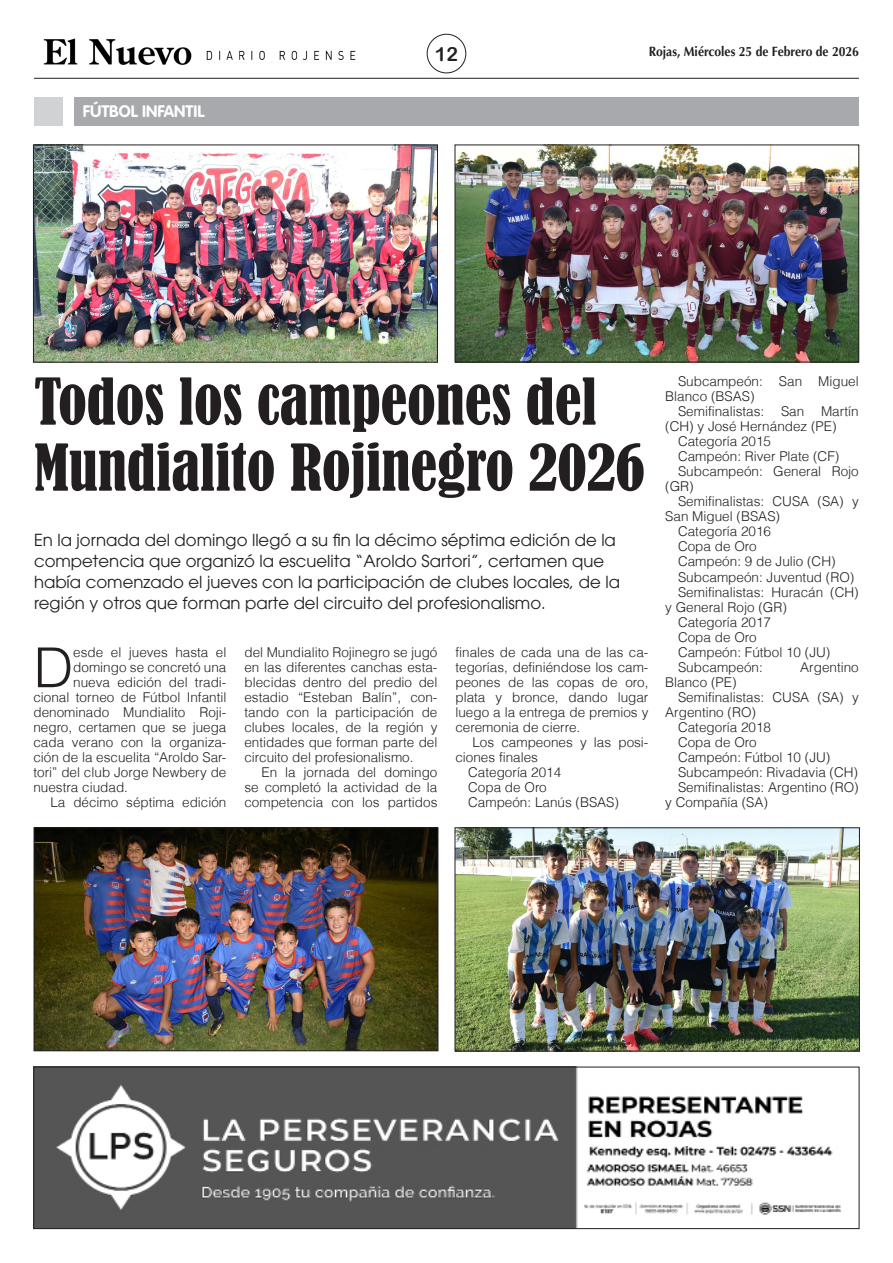
<style>
.page{position:relative;width:893px;height:1263px;background:#fff}
.page>*{position:absolute;margin:0;border:0;box-sizing:border-box;transform-origin:0 0}
.TITULO_REVISTA{font:condensed 60px/66px "Bernard";color:#231f20}
.TEXTO_REVISTA{font:300 55.2px "Helvetica";color:#231f20}
.VOLANTA_REVISTA{font:19.5px "Arial Rounded MT Bold";color:#231f20}
.BAJADA_REVISTA{font:16.5px/21px "ITC Avant Garde Std";color:#231f20}
.VOLANTA_REVISTA-2{font:700 16.5px "VAG Rounded Std";color:#fff}
.TEXTO_REVISTA-2{font:300 13.5px/15px "Helvetica";color:#231f20}
.t1{font:700 13.5px "Optima LT Std";color:#231f20;scale:.9 1}
</style>
<div class="page">
<img style="left:35px;top:147px;width:401px;height:214px">
<div style="left:33px;top:145px;width:405px;height:218px;border:1px solid #231f20"></div>
<img style="left:43px;top:38px;width:149px;height:27px">
<img style="left:198px;top:49px;width:166px;height:13px;border-radius:7px">
<hr style="left:34px;top:78px;width:825px;height:1px;background:#231f20">
<div style="left:427px;top:34px;width:39px;height:39px;border:1px solid #231f20;border-radius:50%"></div>
<div style="left:74px;top:97px;width:785px;height:28px;background:#a8a9ad"></div>
<div style="left:34px;top:97px;width:28px;height:28px;background:#d1d2d4"></div>
<img style="left:35px;top:1069px;width:806px;height:158px">
<div style="left:33px;top:1067px;width:826px;height:162px;border:1px solid #231f20"></div>
<img style="left:36px;top:829px;width:400px;height:220px">
<div style="left:34px;top:827px;width:404px;height:224px;border:1px solid #231f20"></div>
<img style="left:457px;top:829px;width:401px;height:220px">
<div style="left:455px;top:827px;width:405px;height:224px;border:1px solid #231f20"></div>
<img style="left:457px;top:147px;width:400px;height:213px">
<div style="left:455px;top:145px;width:404px;height:217px;border:1px solid #231f20"></div>
<p class="VOLANTA_REVISTA-2" style="left:83px;top:102px;width:117px">BÁSQUET ZONA</p>
<p class="VOLANTA_REVISTA-2" style="left:83px;top:102px;width:123px">FÚTBOL INFANTIL</p>
<p class="VOLANTA_REVISTA" style="left:435px;top:43px;width:25px">12</p>
<p class="t1" style="left:649px;top:43px;width:235px">Rojas, Miércoles 25 de Febrero de 2026</p>
<p class="TITULO_REVISTA" style="left:34px;top:369px;width:612px">Todos los campeones del<br>Mundialito Rojinegro 2026</p>
<p class="BAJADA_REVISTA" style="left:34px;top:529px;width:587px">En la jornada del domingo llegó a su fin la décimo séptima edición de la competencia que organizó la escuelita “Aroldo Sartori”, certamen que había comenzado el jueves con la participación de clubes locales, de la región y otros que forman parte del circuito del profesionalismo.</p>
<p class="TEXTO_REVISTA" style="left:33px;top:633px;width:41px">D</p>
<p class="TEXTO_REVISTA-2" style="left:73px;top:645px;width:155px">esde el jueves hasta el</p>
<p class="TEXTO_REVISTA-2" style="left:455px;top:645px;width:194px;text-align:justify">finales de cada una de las ca&shy;tegorías, definiéndose los cam&shy;peones de las copas de oro, plata y bronce, dando lugar luego a la entrega de premios y ceremonia de cierre.</p>
<p class="TEXTO_REVISTA-2" style="left:455px;top:735px;width:194px;text-indent:17px">Los campeones y las posi&shy;ciones finales</p>
<p class="TEXTO_REVISTA-2" style="left:468px;top:765px;width:95px">Categoría 2014</p>
<p class="TEXTO_REVISTA-2" style="left:468px;top:780px;width:80px">Copa de Oro</p>
<p class="TEXTO_REVISTA-2" style="left:468px;top:795px;width:152px">Campeón: Lanús (BSAS)</p>
<p class="TEXTO_REVISTA-2" style="left:244px;top:645px;width:194px;text-align:justify">del Mundialito Rojinegro se jugó en las diferentes canchas esta&shy;blecidas dentro del predio del estadio “Esteban Balín”, con&shy;tando con la participación de clubes locales, de la región y entidades que forman parte del circuito del profesionalismo.</p>
<p class="TEXTO_REVISTA-2" style="left:244px;top:765px;width:194px;text-align:justify;text-indent:17px">En la jornada del domingo se completó la actividad de la competencia con los partidos</p>
<p class="TEXTO_REVISTA-2" style="left:73px;top:660px;width:155px">domingo se concretó una</p>
<p class="TEXTO_REVISTA-2" style="left:73px;top:675px;width:155px">nueva edición del tradi-</p>
<p class="TEXTO_REVISTA-2" style="left:33px;top:690px;width:194px">cional torneo de Fútbol Infantil</p>
<p class="TEXTO_REVISTA-2" style="left:33px;top:705px;width:194px">denominado Mundialito Roji-</p>
<p class="TEXTO_REVISTA-2" style="left:33px;top:720px;width:194px">negro, certamen que se juega</p>
<p class="TEXTO_REVISTA-2" style="left:33px;top:735px;width:194px">cada verano con la organiza-</p>
<p class="TEXTO_REVISTA-2" style="left:33px;top:750px;width:194px">ción de la escuelita “Aroldo Sar-</p>
<p class="TEXTO_REVISTA-2" style="left:33px;top:765px;width:194px">tori” del club Jorge Newbery de</p>
<p class="TEXTO_REVISTA-2" style="left:33px;top:780px;width:96px">nuestra ciudad.</p>
<p class="TEXTO_REVISTA-2" style="left:50px;top:795px;width:177px">La décimo séptima edición</p>
<p class="TEXTO_REVISTA-2" style="left:665px;top:374px;width:195px;text-indent:13px">Subcampeón: San Miguel<br>Blanco (BSAS)</p>
<p class="TEXTO_REVISTA-2" style="left:665px;top:404px;width:195px;text-indent:13px">Semifinalistas: San Martín (CH) y José Hernández (PE)</p>
<p class="TEXTO_REVISTA-2" style="left:678px;top:434px;width:95px">Categoría 2015</p>
<p class="TEXTO_REVISTA-2" style="left:678px;top:449px;width:163px">Campeón: River Plate (CF)</p>
<p class="TEXTO_REVISTA-2" style="left:665px;top:464px;width:195px;text-indent:13px">Subcampeón: General Rojo (GR)</p>
<p class="TEXTO_REVISTA-2" style="left:665px;top:494px;width:195px;text-indent:13px">Semifinalistas: CUSA (SA) y<br>San Miguel (BSAS)</p>
<p class="TEXTO_REVISTA-2" style="left:678px;top:524px;width:95px">Categoría 2016</p>
<p class="TEXTO_REVISTA-2" style="left:678px;top:539px;width:80px">Copa de Oro</p>
<p class="TEXTO_REVISTA-2" style="left:678px;top:554px;width:159px">Campeón: 9 de Julio (CH)</p>
<p class="TEXTO_REVISTA-2" style="left:678px;top:569px;width:178px">Subcampeón: Juventud (RO)</p>
<p class="TEXTO_REVISTA-2" style="left:665px;top:584px;width:195px;text-indent:13px">Semifinalistas: Huracán (CH) y General Rojo (GR)</p>
<p class="TEXTO_REVISTA-2" style="left:678px;top:614px;width:95px">Categoría 2017</p>
<p class="TEXTO_REVISTA-2" style="left:678px;top:629px;width:80px">Copa de Oro</p>
<p class="TEXTO_REVISTA-2" style="left:678px;top:644px;width:154px">Campeón: Fútbol 10 (JU)</p>
<p class="TEXTO_REVISTA-2" style="left:678px;top:659px;width:86px">Subcampeón:</p>
<p class="TEXTO_REVISTA-2" style="left:800px;top:659px;width:60px">Argentino</p>
<p class="TEXTO_REVISTA-2" style="left:665px;top:674px;width:73px">Blanco (PE)</p>
<p class="TEXTO_REVISTA-2" style="left:665px;top:689px;width:195px;text-indent:13px">Semifinalistas: CUSA (SA) y<br>Argentino (RO)</p>
<p class="TEXTO_REVISTA-2" style="left:678px;top:719px;width:95px">Categoría 2018</p>
<p class="TEXTO_REVISTA-2" style="left:678px;top:734px;width:80px">Copa de Oro</p>
<p class="TEXTO_REVISTA-2" style="left:678px;top:749px;width:154px">Campeón: Fútbol 10 (JU)</p>
<p class="TEXTO_REVISTA-2" style="left:678px;top:764px;width:182px">Subcampeón: Rivadavia (CH)</p>
<p class="TEXTO_REVISTA-2" style="left:665px;top:779px;width:195px;text-indent:13px">Semifinalistas: Argentino (RO) y Compañía (SA)</p>
</div>
